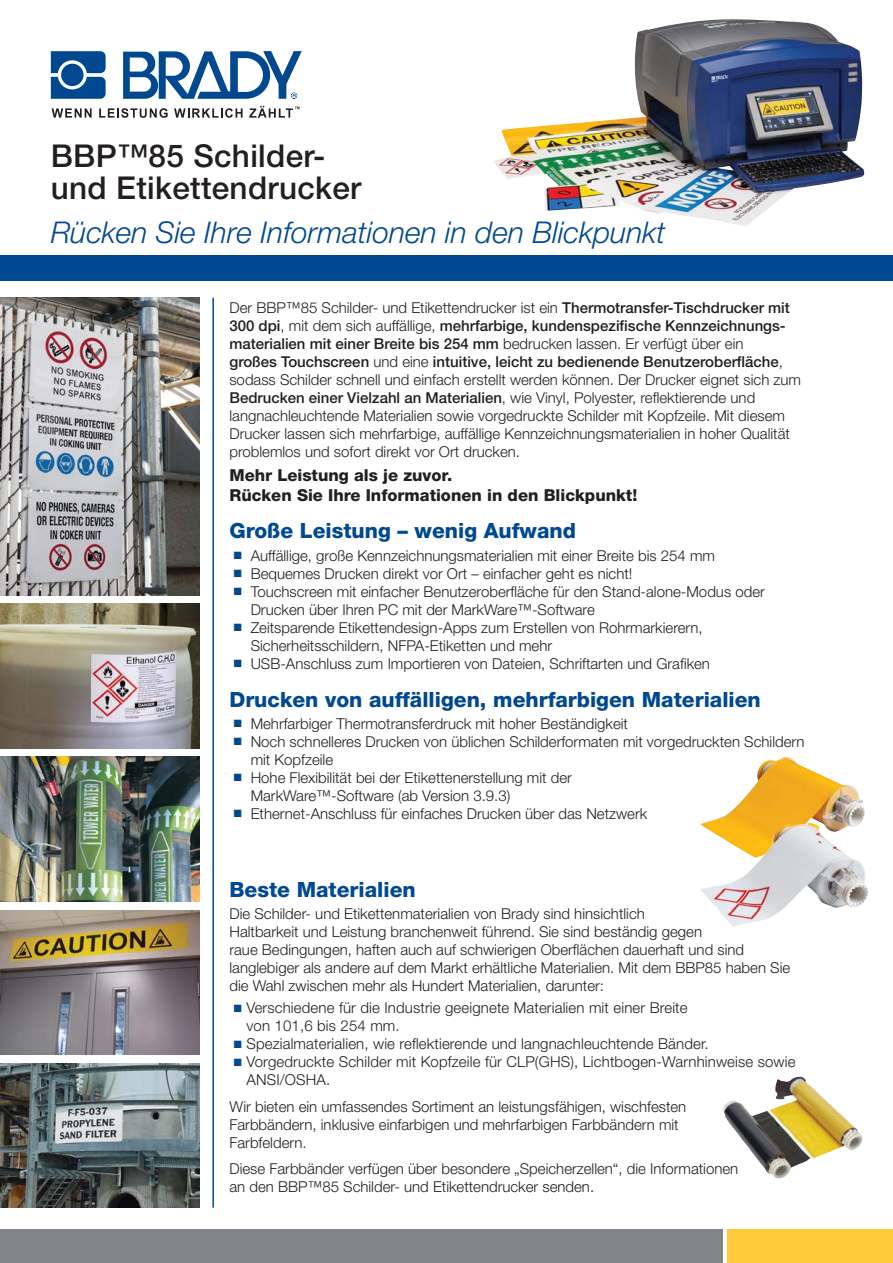
<style>
.page{position:relative;width:893px;height:1263px;background:#fff}
.page>*{position:absolute;margin:0;border:0;box-sizing:border-box;transform-origin:0 0}
.t1{font:500 31.5px/31.5px "Helvetica Neue LT Pro";letter-spacing:.01em;color:#231f20}
.t2{font:italic 300 30px "Helvetica Neue LT Pro";color:#004990}
.t3{font:800 21px "Helvetica Neue LT Pro";color:#004990}
.t4{font:800 16.5px/19.8px "Helvetica Neue LT Pro";color:#231f20}
.t5{font:300 15px/18px "Helvetica Neue LT Pro";color:#231f20}
.s1{font-weight:500}
.s2{color:#004990}
</style>
<div class="page">
<img style="left:1px;top:298px;width:199px;height:297px">
<img style="left:1px;top:604px;width:199px;height:144px">
<img style="left:1px;top:757px;width:199px;height:144px">
<img style="left:1px;top:910px;width:199px;height:145px">
<img style="left:1px;top:1063px;width:199px;height:145px">
<div style="left:1px;top:255px;width:892px;height:26px;background:#004990"></div>
<div style="left:1px;top:1229px;width:722px;height:33px;background:#81848a"></div>
<div style="left:727px;top:1229px;width:166px;height:33px;background:#ffca38"></div>
<hr style="left:212px;top:298px;width:2px;height:910px;background:#004990">
<img style="left:704px;top:757px;width:161px;height:66px">
<img style="left:700px;top:823px;width:168px;height:103px">
<img style="left:723px;top:1077px;width:139px;height:102px">
<img style="left:493px;top:19px;width:371px;height:207px">
<svg style="left:51px;top:51px;width:55px;height:48px;background:#2966a2"></svg>
<svg style="left:123px;top:51px;width:179px;height:48px"></svg>
<svg style="left:52px;top:108px;width:40px;height:10px"></svg>
<svg style="left:99px;top:108px;width:69px;height:10px"></svg>
<svg style="left:174px;top:108px;width:69px;height:10px"></svg>
<svg style="left:249px;top:106px;width:51px;height:12px"></svg>
<h1 class="t1" style="left:51px;top:143px;width:312px">BBP™85 Schilder&shy;und Etikettendrucker</h1>
<h2 class="t2" style="left:51px;top:215px;width:616px">Rücken Sie Ihre Informationen in den Blickpunkt</h2>
<p class="t5" style="left:229px;top:300px;width:573px">Der BBP™85 Schilder- und Etikettendrucker ist ein <span class="s1">Thermotransfer-Tischdrucker mit 300 dpi</span>, mit dem sich auffällige, <span class="s1">mehrfarbige, kundenspezifische Kennzeichnungs&shy;materialien mit einer Breite bis 254 mm</span> bedrucken lassen. Er verfügt über ein<br><span class="s1">großes Touchscreen</span> und eine <span class="s1">intuitive, leicht zu bedienende Benutzeroberfläche</span>, sodass Schilder schnell und einfach erstellt werden können. Der Drucker eignet sich zum <span class="s1">Bedrucken einer Vielzahl an Materialien</span>, wie Vinyl, Polyester, reflektierende und langnachleuchtende Materialien sowie vorgedruckte Schilder mit Kopfzeile. Mit diesem Drucker lassen sich mehrfarbige, auffällige Kennzeichnungsmaterialien in hoher Qualität problemlos und sofort direkt vor Ort drucken.</p>
<p class="t4" style="left:229px;top:466px;width:409px">Mehr Leistung als je zuvor.<br>Rücken Sie Ihre Informationen in den Blickpunkt!</p>
<h3 class="t3" style="left:229px;top:523px;width:348px">Große Leistung – wenig Aufwand</h3>
<p class="t5" style="left:234px;top:548px;width:483px"><span class="s2">■</span> Auffällige, große Kennzeichnungsmaterialien mit einer Breite bis 254 mm</p>
<p class="t5" style="left:234px;top:566px;width:400px"><span class="s2">■</span> Bequemes Drucken direkt vor Ort – einfacher geht es nicht!</p>
<p class="t5" style="left:251px;top:584px;width:516px;text-indent:-17px"><span class="s2">■</span> Touchscreen mit einfacher Benutzeroberfläche für den Stand-alone-Modus oder<br>Drucken über Ihren PC mit der MarkWare™-Software</p>
<p class="t5" style="left:251px;top:620px;width:454px;text-indent:-17px"><span class="s2">■</span> Zeitsparende Etikettendesign-Apps zum Erstellen von Rohrmarkierern,<br>Sicherheitsschildern, NFPA-Etiketten und mehr</p>
<p class="t5" style="left:234px;top:656px;width:478px"><span class="s2">■</span> USB-Anschluss zum Importieren von Dateien, Schriftarten und Grafiken</p>
<h3 class="t3" style="left:229px;top:692px;width:533px">Drucken von auffälligen, mehrfarbigen Materialien</h3>
<p class="t5" style="left:234px;top:716px;width:396px"><span class="s2">■</span> Mehrfarbiger Thermotransferdruck mit hoher Beständigkeit</p>
<p class="t5" style="left:251px;top:734px;width:555px;text-indent:-17px"><span class="s2">■</span> Noch schnelleres Drucken von üblichen Schilderformaten mit vorgedruckten Schildern mit Kopfzeile</p>
<p class="t5" style="left:251px;top:770px;width:323px;text-indent:-17px"><span class="s2">■</span> Hohe Flexibilität bei der Etikettenerstellung mit der<br>MarkWare™-Software (ab Version 3.9.3)</p>
<p class="t5" style="left:234px;top:806px;width:415px"><span class="s2">■</span> Ethernet-Anschluss für einfaches Drucken über das Netzwerk</p>
<h3 class="t3" style="left:229px;top:881px;width:188px">Beste Materialien</h3>
<p class="t5" style="left:229px;top:906px;width:562px">Die Schilder- und Etikettenmaterialien von Brady sind hinsichtlich<br>Haltbarkeit und Leistung branchenweit führend. Sie sind beständig gegen<br>raue Bedingungen, haften auch auf schwierigen Oberflächen dauerhaft und sind langlebiger als andere auf dem Markt erhältliche Materialien. Mit dem BBP85 haben Sie die Wahl zwischen mehr als Hundert Materialien, darunter:</p>
<p class="t5" style="left:246px;top:1000px;width:443px;text-indent:-13px"><span class="s2">■</span> Verschiedene für die Industrie geeignete Materialien mit einer Breite von 101,6 bis 254 mm.</p>
<p class="t5" style="left:234px;top:1036px;width:476px"><span class="s2">■</span> Spezialmaterialien, wie reflektierende und langnachleuchtende Bänder.</p>
<p class="t5" style="left:246px;top:1054px;width:551px;text-indent:-13px"><span class="s2">■</span> Vorgedruckte Schilder mit Kopfzeile für CLP(GHS), Lichtbogen-Warnhinweise sowie<br>ANSI/OSHA.</p>
<p class="t5" style="left:229px;top:1099px;width:458px">Wir bieten ein umfassendes Sortiment an leistungsfähigen, wischfesten<br>Farbbändern, inklusive einfarbigen und mehrfarbigen Farbbändern mit<br>Farbfeldern.</p>
<p class="t5" style="left:229px;top:1161px;width:510px">Diese Farbbänder verfügen über besondere „Speicherzellen“, die Informationen an den BBP™85 Schilder- und Etikettendrucker senden.</p>
</div>
